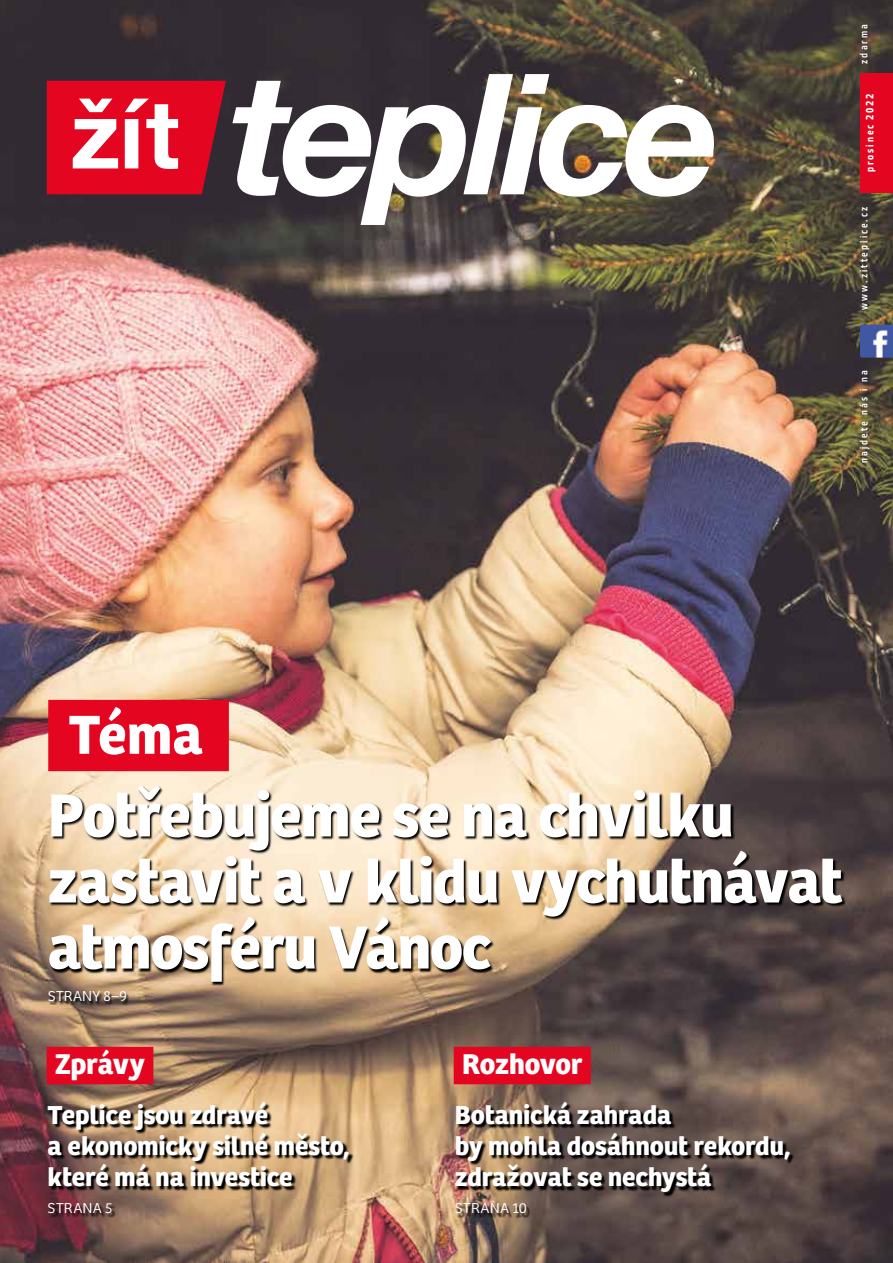
<style>
.page{position:relative;width:893px;height:1263px;background:#fff}
.page>*{position:absolute;margin:0;border:0;box-sizing:border-box;transform-origin:0 0}
.t1{font:italic 700 168.3px "Helvetica Neue CE";letter-spacing:-.045em;color:#fff}
.t2{font:700 63px/66px "Bree";letter-spacing:-.02em;color:#fff}
.t3{font:700 57px "Bree";color:#fff}
.t4{font:700 29.7px "Bree";letter-spacing:-.01em;color:#fff}
.t5{font:700 27px/31px "Bree";letter-spacing:-.005em;color:#fff}
.t6{font:300 15px "Bree";letter-spacing:.01em;color:#fff}
.t7{font:10.5px "Vida 23 Pro";letter-spacing:.2em;color:#fff}
.t8{font:700 10.5px "Vida 22 Pro";letter-spacing:.175em;color:#fff}
</style>
<div class="page">
<img style="left:0;top:0;width:893px;height:1263px">
<div style="left:860px;top:73px;width:33px;height:120px;background:#e40521"></div>
<img style="left:860px;top:325px;width:33px;height:33px">
<svg style="left:47px;top:81px;width:179px;height:113px"></svg>
<div style="left:47px;top:1047px;width:106px;height:37px;background:#e40521"></div>
<svg style="left:49px;top:1104px;width:305px;height:114px;background:#93765a"></svg>
<svg style="left:457px;top:1104px;width:338px;height:114px;background:#5a4940"></svg>
<div style="left:454px;top:1047px;width:137px;height:37px;background:#e40521"></div>
<div style="left:48px;top:700px;width:181px;height:71px;background:#e40521"></div>
<svg style="left:49px;top:785px;width:798px;height:220px;background:#867664"></svg>
<h1 class="t1" style="left:229px;top:30px;width:493px">teplice</h1>
<p class="t7" style="left:856px;top:64px;width:41px;rotate:-90deg">zdarma</p>
<p class="t8" style="left:862px;top:172px;width:80px;rotate:-90deg">prosinec 2022</p>
<p class="t7" style="left:856px;top:310px;width:104px;rotate:-90deg">www.zitteplice.cz</p>
<p class="t7" style="left:856px;top:463px;width:94px;rotate:-90deg">najdete nás i na</p>
<h3 class="t3" style="left:68px;top:700px;width:136px">Téma</h3>
<h2 class="t2" style="left:48px;top:783px;width:796px">Potřebujeme se na chvilku zastavit a v klidu vychutnávat atmosféru Vánoc</h2>
<p class="t6" style="left:48px;top:987px;width:81px">STRANY 8–9</p>
<p class="t4" style="left:55px;top:1046px;width:91px">Zprávy</p>
<p class="t5" style="left:48px;top:1100px;width:303px">Teplice jsou zdravé<br>a ekonomicky silné město, které má na investice</p>
<p class="t6" style="left:48px;top:1200px;width:67px">STRANA 5</p>
<p class="t4" style="left:462px;top:1046px;width:122px">Rozhovor</p>
<p class="t5" style="left:455px;top:1100px;width:337px">Botanická zahrada<br>by mohla dosáhnout rekordu, zdražovat se nechystá</p>
<p class="t6" style="left:455px;top:1200px;width:74px">STRANA 10</p>
</div>
